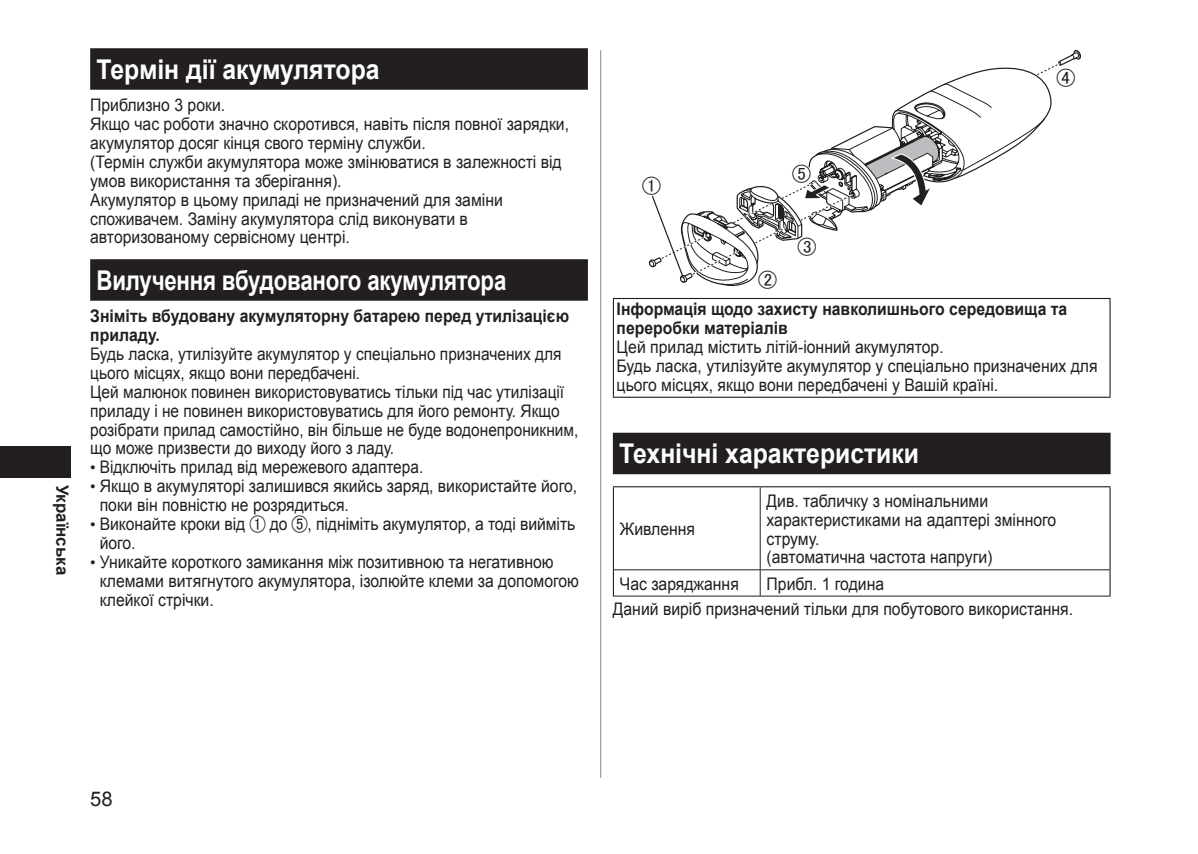
<style>
.page{position:relative;width:1198px;height:854px;background:#fff}
.page>*{position:absolute;margin:0;border:0;box-sizing:border-box;transform-origin:0 0}
.t1{font:700 27.22px "Arial";letter-spacing:-.01em;color:#fff;scale:.91 1}
.t2{font:700 27.22px "Arial";letter-spacing:-.01em;color:#fff;scale:.82 1}
.t3{font:20.25px "Arial";color:#231f20}
.t4{font:17.32px/18.9px "Arial";color:#231f20;scale:.91 1}
.t5{font:17.32px/18.9px "Arial";color:#231f20;scale:.89 1}
.t6{font:700 17.32px/18.9px "Arial";color:#231f20;scale:.91 1}
.t7{font:700 16.88px "Arial";color:#231f20}
.s1{font-size:15.75px}
.s2{font-family:"Circle Number G"}
</style>
<div class="page">
<div style="left:1px;top:446px;width:70px;height:32px;background:#231f20"></div>
<hr style="left:600px;top:50px;width:1px;height:727px;background:#939598">
<div style="left:90px;top:48px;width:498px;height:42px;background:#231f20"></div>
<div style="left:90px;top:259px;width:498px;height:41px;background:#231f20"></div>
<div style="left:613px;top:432px;width:497px;height:42px;background:#231f20"></div>
<hr style="left:613px;top:298px;width:497px;height:1px;background:#231f20">
<hr style="left:613px;top:299px;width:1px;height:97px;background:#231f20">
<hr style="left:1109px;top:299px;width:1px;height:97px;background:#231f20">
<hr style="left:613px;top:396px;width:497px;height:2px;background:#231f20">
<hr style="left:759px;top:487px;width:1px;height:82px;background:#231f20">
<hr style="left:614px;top:569px;width:146px;height:1px;background:#231f20">
<hr style="left:760px;top:569px;width:349px;height:1px;background:#231f20">
<svg style="left:759px;top:570px;width:1px;height:25px"></svg>
<hr style="left:613px;top:595px;width:147px;height:1px;background:#231f20">
<hr style="left:760px;top:595px;width:350px;height:1px;background:#231f20">
<hr style="left:613px;top:486px;width:147px;height:1px;background:#231f20">
<hr style="left:613px;top:487px;width:1px;height:82px;background:#231f20">
<hr style="left:760px;top:486px;width:350px;height:1px;background:#231f20">
<hr style="left:1109px;top:487px;width:1px;height:82px;background:#231f20">
<svg style="left:613px;top:569px;width:1px;height:26px"></svg>
<svg style="left:1109px;top:569px;width:1px;height:26px"></svg>
<svg style="left:648px;top:62px;width:421px;height:224px"></svg>
<p class="t7" style="left:74px;top:484px;width:92px;rotate:90deg">Українська</p>
<h1 class="t1" style="left:97px;top:51px;width:312px">Термін дії акумулятора</h1>
<p class="t4" style="left:90px;top:96px;width:528px">Приблизно 3 роки.<br>Якщо час роботи значно скоротився, навіть після повної зарядки, акумулятор досяг кінця свого терміну служби.<br>(Термін служби акумулятора може змінюватися в залежності від умов використання та зберігання).<br>Акумулятор в цьому приладі не призначений для заміни споживачем. Заміну акумулятора слід виконувати в авторизованому сервісному центрі.</p>
<h1 class="t2" style="left:97px;top:262px;width:501px">Вилучення вбудованого акумулятора</h1>
<p class="t6" style="left:90px;top:307px;width:528px">Зніміть вбудовану акумуляторну батарею перед утилізацією приладу.</p>
<p class="t5" style="left:90px;top:344px;width:550px">Будь ласка, утилізуйте акумулятор у спеціально призначених для цього місцях, якщо вони передбачені.<br>Цей малюнок повинен використовуватись тільки під час утилізації приладу і не повинен використовуватись для його ремонту. Якщо розібрати прилад самостійно, він більше не буде водонепроникним, що може призвести до виходу його з ладу.</p>
<p class="t5" style="left:90px;top:458px;width:376px"><span class="s1">•</span> Відключіть прилад від мережевого адаптера.</p>
<p class="t4" style="left:100px;top:477px;width:526px;text-indent:-10px"><span class="s1">•</span> Якщо в акумуляторі залишився якийсь заряд, використайте його, поки він повністю не розрядиться.</p>
<p class="t4" style="left:90px;top:514px;width:172px"><span class="s1">•</span> Виконайте кроки від</p>
<p class="t4" style="left:270px;top:514px;width:337px">до <span class="s2">5</span>, підніміть акумулятор, а тоді вийміть</p>
<p class="t4" style="left:100px;top:533px;width:41px">його.</p>
<p class="t4" style="left:100px;top:552px;width:528px;text-indent:-10px"><span class="s1">•</span> Уникайте короткого замикання між позитивною та негативною клемами витягнутого акумулятора, ізолюйте клеми за допомогою клейкої стрічки.</p>
<p class="t6" style="left:616px;top:300px;width:496px">Інформація щодо захисту навколишнього середовища та переробки матеріалів</p>
<p class="t4" style="left:616px;top:337px;width:530px">Цей прилад містить літій-іонний акумулятор.<br>Будь ласка, утилізуйте акумулятор у спеціально призначених для цього місцях, якщо вони передбачені у Вашій країні.</p>
<h1 class="t1" style="left:619px;top:435px;width:331px">Технічні характеристики</h1>
<p class="t4" style="left:620px;top:519px;width:84px">Живлення</p>
<p class="t4" style="left:766px;top:491px;width:320px">Див. табличку з номінальними характеристиками на адаптері змінного струму.<br>(автоматична частота напруги)</p>
<p class="t4" style="left:613px;top:571px;width:507px;line-height:25.7px;text-indent:154px">Прибл. 1 година<br>Даний виріб призначений тільки для побутового використання.</p>
<p class="t4" style="left:620px;top:574px;width:132px">Час заряджання</p>
<p class="t3" style="left:90px;top:785px;width:24px">58</p>
</div>
